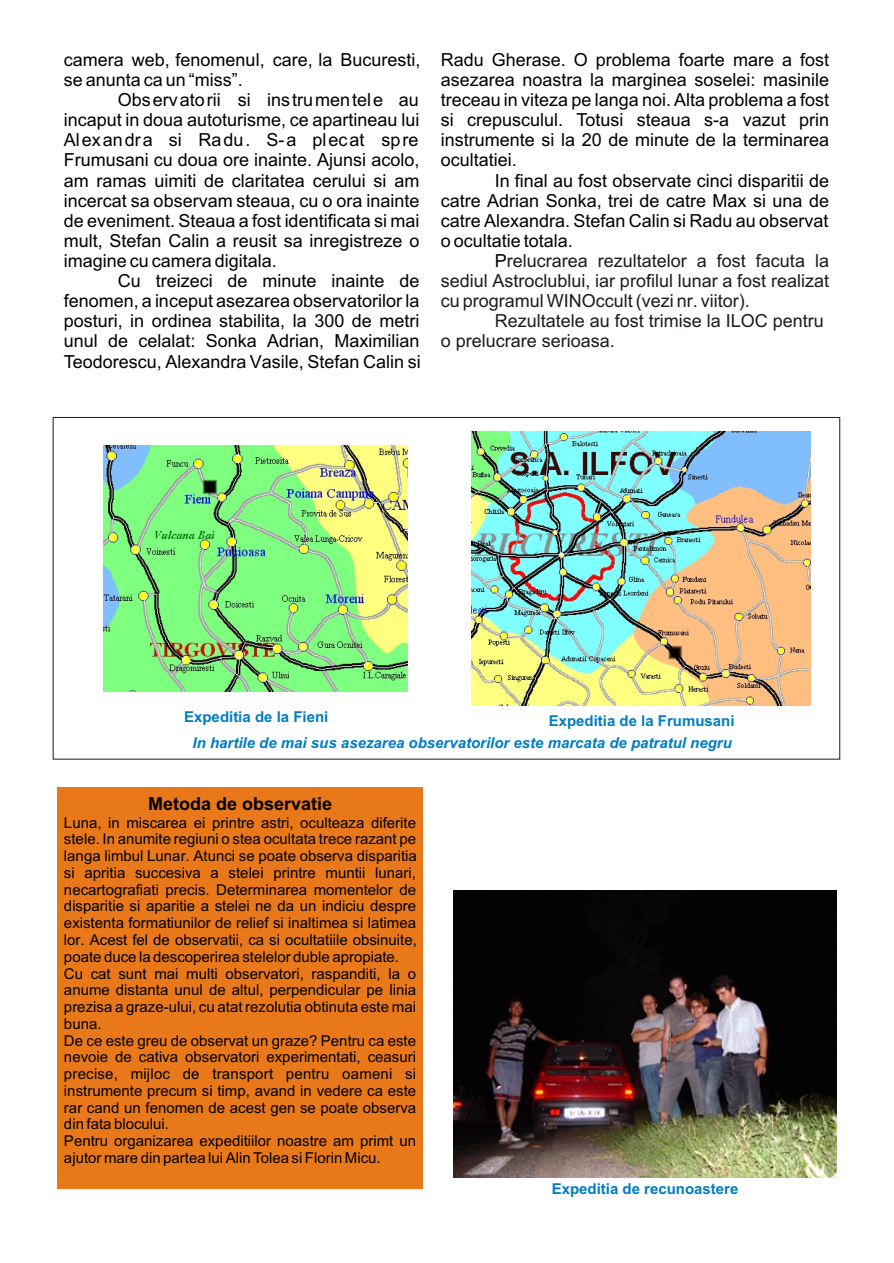
<style>
.page{position:relative;width:894px;height:1263px;background:#fff}
.page>*{position:absolute;margin:0;border:0;box-sizing:border-box;transform-origin:0 0}
.t1{font:18px/20.1px "Arial";color:#000}
.t2{font:18px/20.1px "Arial";color:#1f1a17}
.t3{font:700 18px "Arial";color:#000}
.t4{font:15px/16.8px "Arial";color:#000}
.t5{font:italic 700 15px "Arial";color:#007dc2}
.t6{font:700 15px "Arial";color:#007dc2}
.s1{color:#000}
</style>
<div class="page">
<img style="left:454px;top:891px;width:382px;height:287px">
<img style="left:104px;top:445px;width:304px;height:247px">
<img style="left:472px;top:431px;width:339px;height:275px">
<div style="left:57px;top:787px;width:366px;height:401px;background:#e8781a"></div>
<p class="t1" style="left:64px;top:51px;width:767px">camera web, fenomenul, care, la Bucuresti, Radu Gherase. O problema foarte mare a fost se anunta ca un “miss”.</p>
<p class="t1" style="left:441px;top:71px;width:390px">asezarea noastra la marginea soselei: masinile</p>
<p class="t1" style="left:118px;top:91px;width:713px">Observatorii si instrumentele au treceau in viteza pe langa noi. Alta problema a fost</p>
<p class="t1" style="left:64px;top:112px;width:767px">incaput in doua autoturisme, ce apartineau lui si crepusculul. Totusi steaua s-a vazut prin</p>
<p class="t1" style="left:64px;top:132px;width:767px">Alexandra si Radu. S-a plecat spre instrumente si la 20 de minute de la terminarea</p>
<p class="t1" style="left:64px;top:152px;width:454px">Frumusani cu doua ore inainte. Ajunsi acolo, ocultatiei.</p>
<p class="t1" style="left:64px;top:172px;width:357px">am ramas uimiti de claritatea cerului si am</p>
<p class="t1" style="left:64px;top:172px;width:767px;text-indent:431px">In final au fost observate cinci disparitii de incercat sa observam steaua, cu o ora inainte catre Adrian Sonka, trei de catre Max si una de de eveniment. Steaua a fost identificata si mai catre Alexandra. Stefan Calin si Radu au observat mult, Stefan Calin a reusit sa inregistreze o o ocultatie totala.<br>imagine cu camera digitala.</p>
<p class="t2" style="left:495px;top:252px;width:336px"><span class="s1">P</span>relucrarea rezultatelor a fost facuta la</p>
<p class="t1" style="left:64px;top:272px;width:358px;text-align:justify;text-indent:54px">Cu treizeci de minute inainte de fenomen, a inceput asezarea observatorilor la posturi, in ordinea stabilita, la 300 de metri unul de celalat: Sonka Adrian, Maximilian Teodorescu, Alexandra Vasile, Stefan Calin si</p>
<p class="t2" style="left:441px;top:272px;width:390px">sediul Astroclublui, iar profilul lunar a fost realizat cu programul WINOccult (vezi nr. viitor).</p>
<p class="t2" style="left:441px;top:313px;width:385px;text-indent:54px">Rezultatele au fost trimise la ILOC pentru o prelucrare serioasa.</p>
<p class="t6" style="left:184px;top:711px;width:146px">Expeditia de la Fieni</p>
<p class="t6" style="left:549px;top:715px;width:187px">Expeditia de la Frumusani</p>
<p class="t5" style="left:193px;top:737px;width:541px">In hartile de mai sus asezarea observatorilor este marcata de patratul negru</p>
<p class="t3" style="left:148px;top:797px;width:186px">Metoda de observatie</p>
<p class="t4" style="left:64px;top:815px;width:354px">Luna, in miscarea ei printre astri, oculteaza diferite stele. In anumite regiuni o stea ocultata trece razant pe langa limbul Lunar. Atunci se poate observa disparitia si apritia succesiva a stelei printre muntii lunari, necartografiati precis. Determinarea momentelor de disparitie si aparitie a stelei ne da un indiciu despre existenta formatiunilor de relief si inaltimea si latimea lor. Acest fel de observatii, ca si ocultatiile obsinuite, poate duce la descoperirea stelelor duble apropiate.<br>Cu cat sunt mai multi observatori, raspanditi, la o anume distanta unul de altul, perpendicular pe linia prezisa a graze-ului, cu atat rezolutia obtinuta este mai buna.<br>De ce este greu de observat un graze? Pentru ca este nevoie de cativa observatori experimentati, ceasuri precise, mijloc de transport pentru oameni si instrumente precum si timp, avand in vedere ca este rar cand un fenomen de acest gen se poate observa din fata blocului.<br>Pentru organizarea expeditiilor noastre am primt un ajutor mare din partea lui Alin Tolea si Florin Micu.</p>
<p class="t6" style="left:552px;top:1183px;width:188px">Expeditia de recunoastere</p>
</div>
